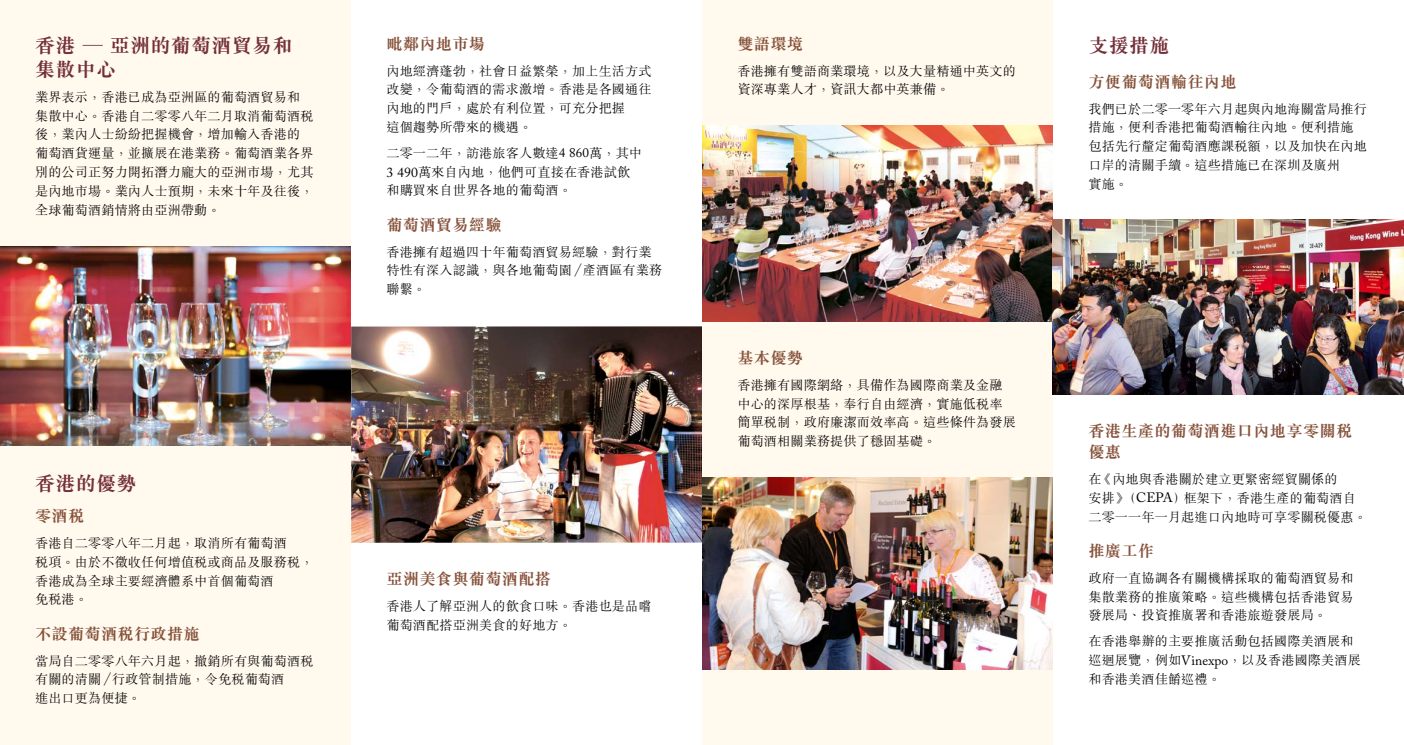
<style>
.page{position:relative;width:1404px;height:745px;background:#fff}
.page>*{position:absolute;margin:0;border:0;box-sizing:border-box;transform-origin:0 0}
.t1{font:700 20px/23.8px "M Sung HK";letter-spacing:.015em;color:#742f38}
.t2{font:700 16.25px/21.2px "M Sung HK";letter-spacing:.015em;color:#87523a}
.t3{font:300 13.12px/18.8px "M Sung HK";letter-spacing:.01em;color:#000}
.s1{font-family:"Adobe Caslon Pro";font-weight:400}
.s2{font-family:"Adobe Caslon Pro";font-weight:400;font-size:13.75px}
.s3{font-family:"Adobe Caslon Pro";font-weight:400;font-size:13.5px}
</style>
<div class="page">
<div style="left:0;top:0;width:1403px;height:744px;background:#fff9ee"></div>
<div style="left:351px;top:0;width:351px;height:744px;background:#fff"></div>
<div style="left:1052px;top:0;width:351px;height:744px;background:#fff"></div>
<img style="left:702px;top:126px;width:350px;height:195px">
<img style="left:0;top:246px;width:351px;height:199px">
<img style="left:1052px;top:220px;width:351px;height:174px">
<img style="left:702px;top:477px;width:350px;height:192px">
<img style="left:351px;top:326px;width:351px;height:216px">
<h1 class="t1" style="left:35px;top:34px;width:259px">香港 — 亞洲的葡萄酒貿易和集散中心</h1>
<p class="t3" style="left:35px;top:87px;width:280px">業界表示，香港已成為亞洲區的葡萄酒貿易和集散中心。香港自二零零八年二月取消葡萄酒稅後，業內人士紛紛把握機會，增加輸入香港的葡萄酒貨運量，並擴展在港業務。葡萄酒業各界別的公司正努力開拓潛力龐大的亞洲市場，尤其是內地市場。業內人士預期，未來十年及往後，全球葡萄酒銷情將由亞洲帶動。</p>
<h1 class="t1" style="left:35px;top:471px;width:103px">香港的優勢</h1>
<p class="t2" style="left:35px;top:505px;width:51px">零酒稅</p>
<p class="t3" style="left:35px;top:532px;width:280px">香港自二零零八年二月起，取消所有葡萄酒<br>稅項。由於不徵收任何增值稅或商品及服務稅，香港成為全球主要經濟體系中首個葡萄酒<br>免稅港。</p>
<p class="t2" style="left:35px;top:622px;width:166px">不設葡萄酒稅行政措施</p>
<p class="t3" style="left:35px;top:650px;width:280px">當局自二零零八年六月起，撤銷所有與葡萄酒稅有關的清關／行政管制措施，令免稅葡萄酒<br>進出口更為便捷。</p>
<p class="t2" style="left:386px;top:33px;width:100px">毗鄰內地市場</p>
<p class="t3" style="left:386px;top:60px;width:266px">內地經濟蓬勃，社會日益繁榮，加上生活方式改變，令葡萄酒的需求激增。香港是各國通往內地的門戶，處於有利位置，可充分把握<br>這個趨勢所帶來的機遇。</p>
<p class="t3" style="left:386px;top:143px;width:257px">二零一二年，訪港旅客人數達<span class="s1">4 860</span>萬，其中<br><span class="s2">3 490</span>萬來自內地，他們可直接在香港試飲和購買來自世界各地的葡萄酒。</p>
<p class="t2" style="left:386px;top:214px;width:117px">葡萄酒貿易經驗</p>
<p class="t3" style="left:386px;top:241px;width:277px">香港擁有超過四十年葡萄酒貿易經驗，對行業特性有深入認識，與各地葡萄園／產酒區有業務聯繫。</p>
<p class="t2" style="left:386px;top:568px;width:166px">亞洲美食與葡萄酒配搭</p>
<p class="t3" style="left:386px;top:595px;width:266px">香港人了解亞洲人的飲食口味。香港也是品嚐葡萄酒配搭亞洲美食的好地方。</p>
<p class="t2" style="left:737px;top:33px;width:67px">雙語環境</p>
<p class="t3" style="left:737px;top:60px;width:280px">香港擁有雙語商業環境，以及大量精通中英文的資深專業人才，資訊大都中英兼備。</p>
<p class="t2" style="left:737px;top:347px;width:67px">基本優勢</p>
<p class="t3" style="left:737px;top:374px;width:280px">香港擁有國際網絡，具備作為國際商業及金融中心的深厚根基，奉行自由經濟，實施低稅率簡單稅制，政府廉潔而效率高。這些條件為發展葡萄酒相關業務提供了穩固基礎。</p>
<h1 class="t1" style="left:1088px;top:34px;width:82px">支援措施</h1>
<p class="t2" style="left:1088px;top:71px;width:150px">方便葡萄酒輸往內地</p>
<p class="t3" style="left:1088px;top:98px;width:280px">我們已於二零一零年六月起與內地海關當局推行措施，便利香港把葡萄酒輸往內地。便利措施包括先行釐定葡萄酒應課稅額，以及加快在內地口岸的清關手續。這些措施已在深圳及廣州<br>實施。</p>
<p class="t2" style="left:1088px;top:420px;width:265px">香港生產的葡萄酒進口內地享零關稅優惠</p>
<p class="t3" style="left:1088px;top:468px;width:280px">在《內地與香港關於建立更緊密經貿關係的<br>安排》（<span class="s3">CEPA</span>）框架下，香港生產的葡萄酒自二零一一年一月起進口內地時可享零關稅優惠。</p>
<p class="t2" style="left:1088px;top:540px;width:67px">推廣工作</p>
<p class="t3" style="left:1088px;top:567px;width:266px;text-align:justify">政府一直協調各有關機構採取的葡萄酒貿易和集散業務的推廣策略。這些機構包括香港貿易發展局、投資推廣署和香港旅遊發展局。</p>
<p class="t3" style="left:1088px;top:631px;width:274px">在香港舉辦的主要推廣活動包括國際美酒展和巡迴展覽，例如<span class="s3">Vinexpo</span>，以及香港國際美酒展和香港美酒佳餚巡禮。</p>
</div>
